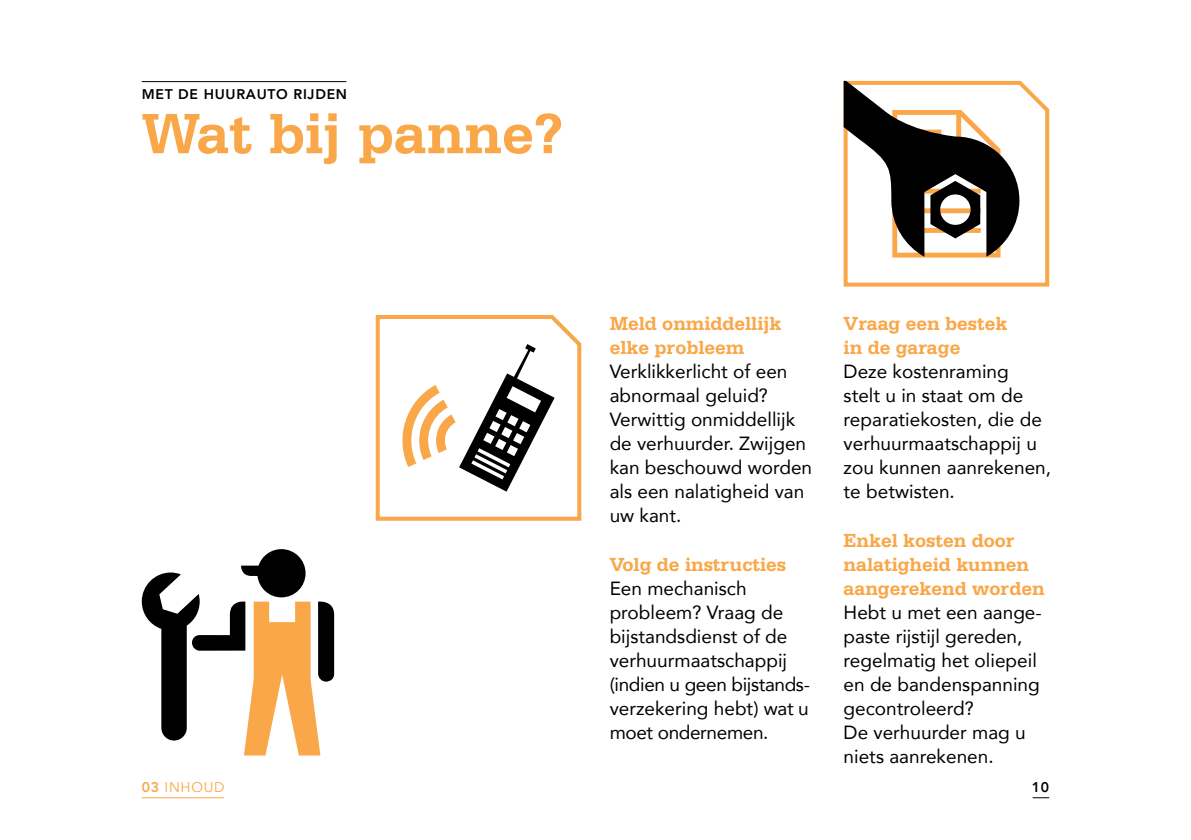
<style>
.page{position:relative;width:1191px;height:840px;background:#fff}
.page>*{position:absolute;margin:0;border:0;box-sizing:border-box;transform-origin:0 0}
.t1{font:700 60px "Serifa BT";color:#f9a748}
.t2{font:700 20px/24px "Serifa BT";color:#f9a748}
.t3{font:19px/24px "Avenir";color:#000}
.t4{font:800 14px "Avenir";letter-spacing:.05em;color:#000}
.t5{font:14px "Avenir";letter-spacing:.05em;color:#f9a748}
.s1{font-weight:800}
</style>
<div class="page">
<hr style="left:142px;top:796px;width:82px;height:1px;background:#f9a748">
<hr style="left:142px;top:81px;width:204px;height:1px;background:#000">
<svg style="left:375px;top:315px;width:207px;height:206px"></svg>
<svg style="left:400px;top:344px;width:154px;height:147px"></svg>
<svg style="left:142px;top:549px;width:192px;height:206px"></svg>
<svg style="left:843px;top:80px;width:207px;height:207px"></svg>
<svg style="left:843px;top:81px;width:176px;height:176px"></svg>
<p class="t4" style="left:142px;top:83px;width:207px">MET DE HUURAUTO RIJDEN</p>
<h1 class="t1" style="left:142px;top:96px;width:423px">Wat bij panne?</h1>
<p class="t2" style="left:609px;top:311px;width:173px">Meld onmiddellijk elke probleem</p>
<p class="t3" style="left:609px;top:359px;width:204px">Verklikkerlicht of een abnormaal geluid?<br>Verwittig onmiddellijk de verhuurder. Zwijgen kan beschouwd worden als een nalatigheid van uw kant.</p>
<p class="t2" style="left:609px;top:551px;width:178px">Volg de instructies</p>
<p class="t3" style="left:609px;top:575px;width:202px">Een mechanisch probleem? Vraag de bijstandsdienst of de verhuurmaatschappij (indien u geen bijstands&shy;verzekering hebt) wat u moet ondernemen.</p>
<p class="t2" style="left:843px;top:311px;width:165px">Vraag een bestek in de garage</p>
<p class="t3" style="left:843px;top:359px;width:209px">Deze kostenraming<br>stelt u in staat om de reparatiekosten, die de verhuurmaatschappij u zou kunnen aanrekenen, te betwisten.</p>
<p class="t2" style="left:843px;top:527px;width:203px">Enkel kosten door nalatigheid kunnen aangerekend worden</p>
<p class="t3" style="left:843px;top:599px;width:200px">Hebt u met een aange&shy;paste rijstijl gereden, regelmatig het oliepeil en de bandenspanning gecontroleerd?<br>De verhuurder mag u niets aanrekenen.</p>
<p class="t5" style="left:142px;top:778px;width:84px"><span class="s1">03</span> INHOUD</p>
<p class="t4" style="left:1032px;top:775px;width:19px">10</p>
</div>
